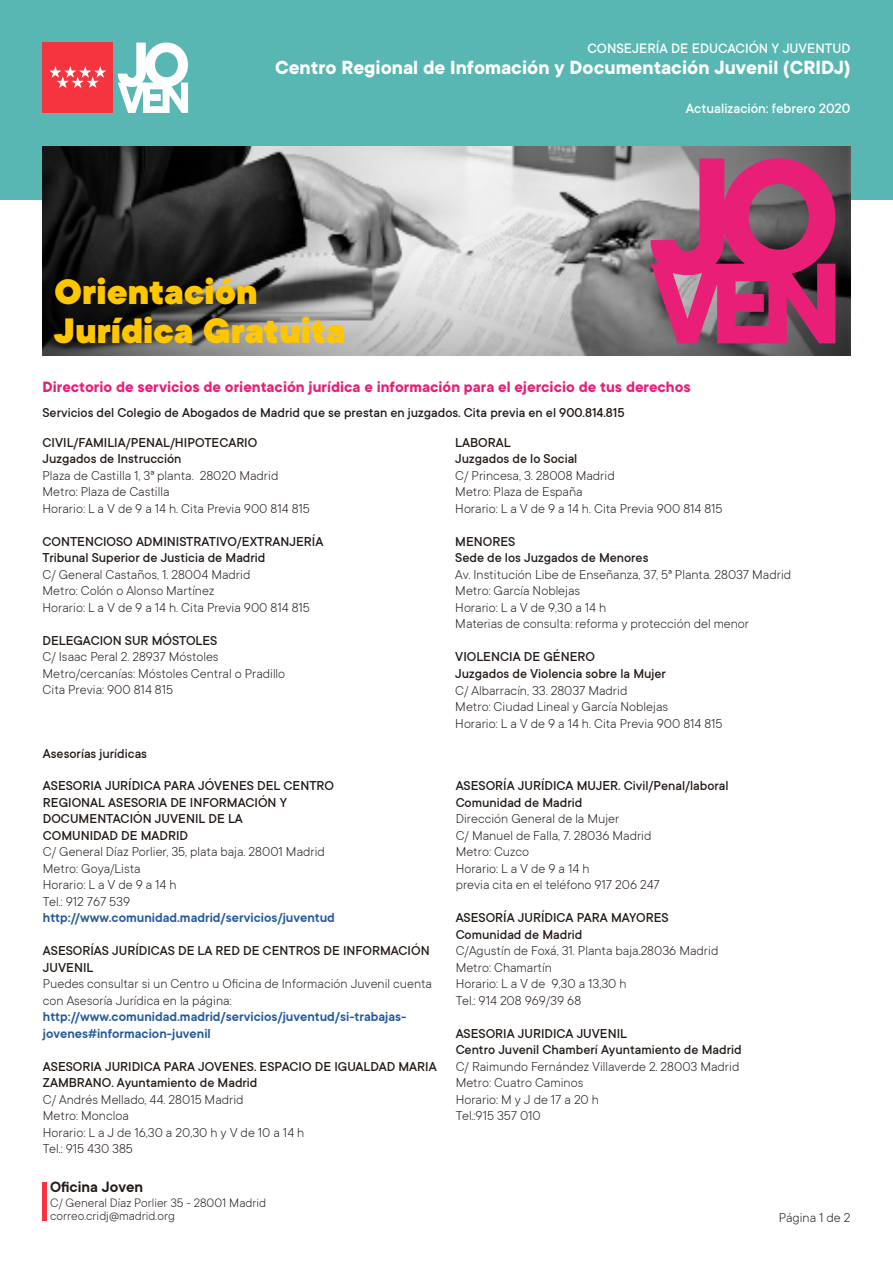
<style>
.page{position:relative;width:893px;height:1263px;background:#fff}
.page>*{position:absolute;margin:0;border:0;box-sizing:border-box;transform-origin:0 0}
.t1{font:900 39px/39px "TT Commons";color:#ffc700}
.t2{font:700 21px "TT Commons";color:#fff}
.t3{font:700 16.5px "TT Commons";color:#e91f77}
.t4{font:600 16.5px "TT Commons";color:#211915}
.t5{font:500 15px "TT Commons";color:#fff}
.t6{font:300 14.25px/16.5px "TT Commons";color:#211915}
.t7{font:500 14.25px/16.5px "TT Commons";color:#211915}
.t8{font:600 14.25px/16.5px "TT Commons";color:#275b9b}
.t9{font:300 13.5px/13.5px "TT Commons";color:#211915}
</style>
<div class="page">
<div style="left:0;top:0;width:893px;height:200px;background:#59b7b3"></div>
<img style="left:43px;top:147px;width:807px;height:208px">
<div style="left:43px;top:43px;width:70px;height:70px;background:#f6343f"></div>
<svg style="left:49px;top:66px;width:57px;height:22px"></svg>
<svg style="left:118px;top:43px;width:70px;height:70px"></svg>
<svg style="left:651px;top:158px;width:184px;height:185px;background:#b94477"></svg>
<hr style="left:43px;top:1182px;width:4px;height:38px;background:#f6343f">
<p class="t5" style="left:587px;top:40px;width:264px">CONSEJERÍA DE EDUCACIÓN Y JUVENTUD</p>
<h2 class="t2" style="left:275px;top:56px;width:577px">Centro Regional de Infomación y Documentación Juvenil (CRIDJ)</h2>
<p class="t5" style="left:686px;top:100px;width:166px">Actualización: febrero 2020</p>
<h1 class="t1" style="left:54px;top:273px;width:293px">Orientación<br>Jurídica Gratuita</h1>
<p class="t3" style="left:43px;top:378px;width:650px">Directorio de servicios de orientación jurídica e información para el ejercicio de tus derechos</p>
<p class="t7" style="left:43px;top:398px;width:584px;line-height:29.7px">Servicios del Colegio de Abogados de Madrid que se prestan en juzgados. Cita previa en el 900.814.815<br>CIVIL/FAMILIA/PENAL/HIPOTECARIO</p>
<p class="t7" style="left:43px;top:451px;width:141px">Juzgados de Instrucción</p>
<p class="t6" style="left:43px;top:467px;width:269px">Plaza de Castilla 1, 3ª planta. 28020 Madrid<br>Metro: Plaza de Castilla<br>Horario: L a V de 9 a 14 h. Cita Previa 900 814 815</p>
<p class="t7" style="left:43px;top:533px;width:282px">CONTENCIOSO ADMINISTRATIVO/EXTRANJERÍA<br>Tribunal Superior de Justicia de Madrid</p>
<p class="t6" style="left:43px;top:566px;width:269px">C/ General Castaños, 1. 28004 Madrid<br>Metro: Colón o Alonso Martínez<br>Horario: L a V de 9 a 14 h. Cita Previa 900 814 815</p>
<p class="t7" style="left:43px;top:632px;width:176px">DELEGACION SUR MÓSTOLES</p>
<p class="t6" style="left:43px;top:649px;width:244px">C/ Isaac Peral 2. 28937 Móstoles<br>Metro/cercanías: Móstoles Central o Pradillo<br>Cita Previa: 900 814 815</p>
<p class="t7" style="left:455px;top:434px;width:124px">LABORAL<br>Juzgados de lo Social</p>
<p class="t6" style="left:455px;top:467px;width:269px">C/ Princesa, 3. 28008 Madrid<br>Metro: Plaza de España<br>Horario: L a V de 9 a 14 h. Cita Previa 900 814 815</p>
<p class="t7" style="left:455px;top:533px;width:195px">MENORES<br>Sede de los Juzgados de Menores</p>
<p class="t6" style="left:455px;top:566px;width:337px">Av. Institución Libe de Enseñanza, 37, 5ª Planta. 28037 Madrid Metro: García Noblejas<br>Horario: L a V de 9,30 a 14 h<br>Materias de consulta: reforma y protección del menor</p>
<p class="t7" style="left:455px;top:649px;width:212px">VIOLENCIA DE GÉNERO<br>Juzgados de Violencia sobre la Mujer</p>
<p class="t6" style="left:455px;top:682px;width:269px">C/ Albarracín, 33. 28037 Madrid<br>Metro: Ciudad Lineal y García Noblejas<br>Horario: L a V de 9 a 14 h. Cita Previa 900 814 815</p>
<p class="t7" style="left:43px;top:745px;width:106px">Asesorías jurídicas</p>
<p class="t7" style="left:43px;top:778px;width:293px">ASESORIA JURÍDICA PARA JÓVENES DEL CENTRO<br>REGIONAL ASESORIA DE INFORMACIÓN Y<br>DOCUMENTACIÓN JUVENIL DE LA<br>COMUNIDAD DE MADRID</p>
<p class="t6" style="left:43px;top:844px;width:284px">C/ General Díaz Porlier, 35, plata baja. 28001 Madrid<br>Metro: Goya/Lista<br>Horario: L a V de 9 a 14 h<br>Tel.: 912 767 539</p>
<p class="t8" style="left:43px;top:910px;width:293px">http://www.comunidad.madrid/servicios/juventud</p>
<p class="t7" style="left:43px;top:943px;width:388px">ASESORÍAS JURÍDICAS DE LA RED DE CENTROS DE INFORMACIÓN<br>JUVENIL</p>
<p class="t6" style="left:43px;top:976px;width:391px">Puedes consultar si un Centro u Oficina de Información Juvenil cuenta con Asesoría Jurídica en la página:</p>
<p class="t8" style="left:43px;top:1009px;width:365px">http://www.comunidad.madrid/servicios/juventud/si-trabajas&shy;jovenes#informacion-juvenil</p>
<p class="t7" style="left:43px;top:1058px;width:395px">ASESORIA JURIDICA PARA JOVENES. ESPACIO DE IGUALDAD MARIA<br>ZAMBRANO. Ayuntamiento de Madrid</p>
<p class="t6" style="left:43px;top:1091px;width:263px">C/ Andrés Mellado, 44. 28015 Madrid<br>Metro: Moncloa<br>Horario: L a J de 16,30 a 20,30 h y V de 10 a 14 h<br>Tel.: 915 430 385</p>
<p class="t4" style="left:50px;top:1178px;width:95px">Oficina Joven</p>
<p class="t9" style="left:50px;top:1196px;width:217px">C/ General Díaz Porlier 35 - 28001 Madrid correo.cridj@madrid.org</p>
<p class="t7" style="left:456px;top:778px;width:274px">ASESORÍA JURÍDICA MUJER. Civil/Penal/laboral<br>Comunidad de Madrid</p>
<p class="t6" style="left:456px;top:811px;width:206px">Dirección General de la Mujer<br>C/ Manuel de Falla, 7. 28036 Madrid<br>Metro: Cuzco<br>Horario: L a V de 9 a 14 h<br>previa cita en el teléfono 917 206 247</p>
<p class="t7" style="left:456px;top:910px;width:214px">ASESORÍA JURÍDICA PARA MAYORES<br>Comunidad de Madrid</p>
<p class="t6" style="left:456px;top:943px;width:264px">C/Agustín de Foxá, 31. Planta baja.28036 Madrid<br>Metro: Chamartín<br>Horario: L a V de 9,30 a 13,30 h<br>Tel.: 914 208 969/39 68</p>
<p class="t7" style="left:456px;top:1025px;width:287px">ASESORIA JURIDICA JUVENIL<br>Centro Juvenil Chamberí Ayuntamiento de Madrid</p>
<p class="t6" style="left:456px;top:1058px;width:285px">C/ Raimundo Fernández Villaverde 2. 28003 Madrid<br>Metro: Cuatro Caminos<br>Horario: M y J de 17 a 20 h<br>Tel.:915 357 010</p>
<p class="t6" style="left:779px;top:1209px;width:73px">Página 1 de 2</p>
</div>
